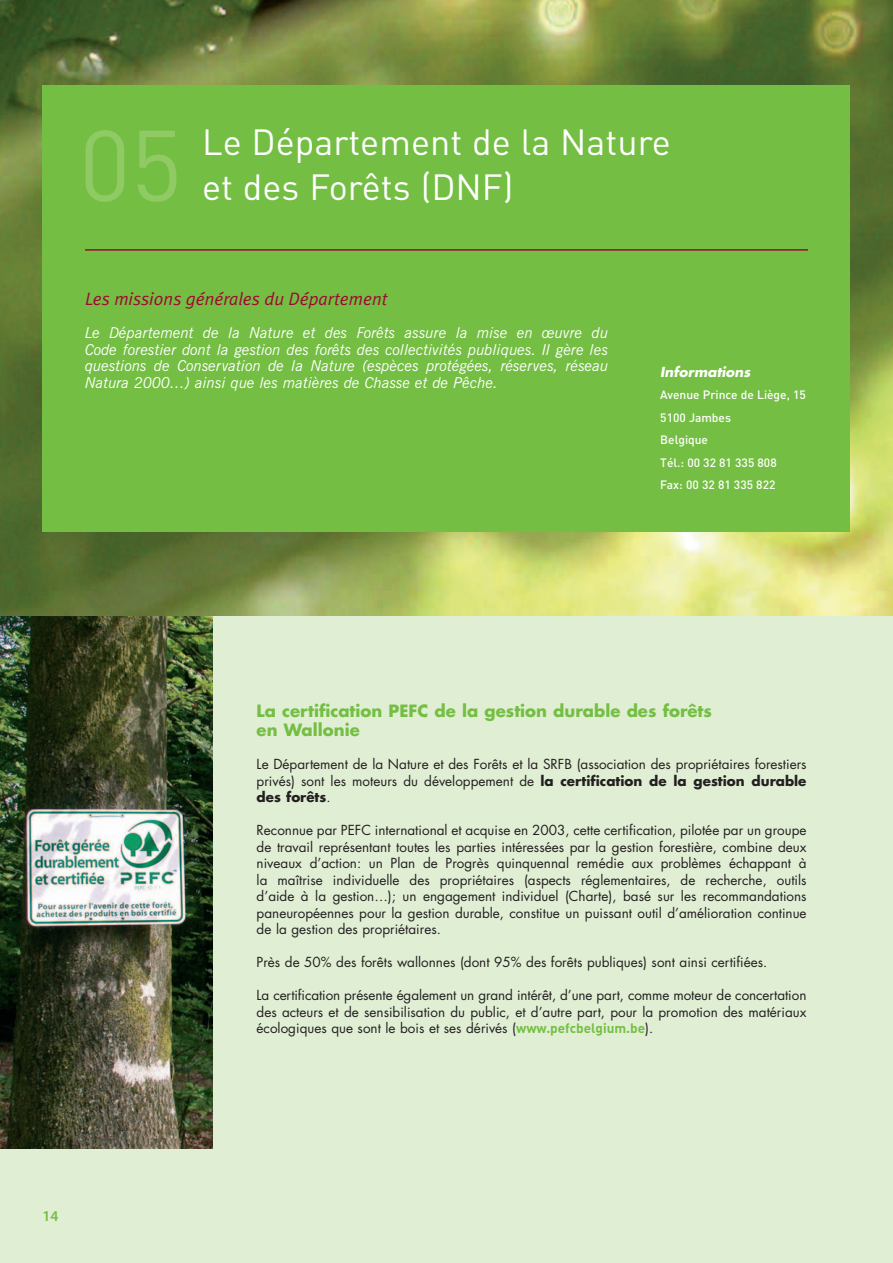
<style>
.page{position:relative;width:893px;height:1263px;background:#fff}
.page>*{position:absolute;margin:0;border:0;box-sizing:border-box;transform-origin:0 0}
.t1{font:99px "DIN";color:#8fca64}
.t2{font:36px "DIN";color:#fff}
.t3{font:italic 18px "Meta Plus Normal";color:#9e0832}
.t4{font:700 16.5px/19.5px "Futura";color:#74bf43}
.t5{font:italic 15px/16.5px "News Gothic BT";color:#fff;text-align:justify}
.t6{font:600 15px "Myriad Pro";color:#74bf43}
.t7{font:13.5px/16.5px "Futura";color:#231f20;text-align:justify}
.t8{font:italic 700 13.5px "Futura";color:#fff}
.t9{font:500 12px/22.5px "DIN";color:#fff}
.s1{font-weight:700}
.s2{font-family:"DIN Bold Alternate";color:#74bf43}
</style>
<div class="page">
<img style="left:0;top:0;width:893px;height:617px">
<div style="left:43px;top:85px;width:807px;height:446px;background:#74bf43"></div>
<div style="left:0;top:617px;width:893px;height:646px;background:#e0eed4"></div>
<img style="left:0;top:617px;width:213px;height:531px">
<hr style="left:85px;top:249px;width:723px;height:2px;background:#9e0832">
<h1 class="t1" style="left:79px;top:109px;width:105px">05</h1>
<h2 class="t2" style="left:202px;top:122px;width:470px">Le Département de la Nature</h2>
<h2 class="t2" style="left:202px;top:167px;width:313px">et des Forêts (DNF)</h2>
<h3 class="t3" style="left:85px;top:288px;width:304px">Les missions générales du Département</h3>
<p class="t5" style="left:85px;top:326px;width:525px">Le Département de la Nature et des Forêts assure la mise en œuvre du Code forestier dont la gestion des forêts des collectivités publiques. Il gère les questions de Conservation de la Nature (espèces protégées, réserves, réseau Natura 2000…) ainsi que les matières de Chasse et de Pêche.</p>
<p class="t8" style="left:660px;top:365px;width:92px">Informations</p>
<p class="t9" style="left:660px;top:384px;width:147px">Avenue Prince de Liège, 15<br>5100 Jambes<br>Belgique<br>Tél.: 00 32 81 335 808<br>Fax: 00 32 81 335 822</p>
<p class="t6" style="left:43px;top:1210px;width:18px">14</p>
<p class="t4" style="left:257px;top:702px;width:457px">La certification PEFC de la gestion durable des forêts en Wallonie</p>
<p class="t7" style="left:257px;top:757px;width:551px">Le Département de la Nature et des Forêts et la SRFB (association des propriétaires forestiers privés) sont les moteurs du développement de <span class="s1">la certification de la gestion durable des forêts</span>.</p>
<p class="t7" style="left:257px;top:823px;width:551px">Reconnue par PEFC international et acquise en 2003, cette certification, pilotée par un groupe de travail représentant toutes les parties intéressées par la gestion forestière, combine deux niveaux d’action: un Plan de Progrès quinquennal remédie aux problèmes échappant à la maîtrise individuelle des propriétaires (aspects réglementaires, de recherche, outils d’aide à la gestion…); un engagement individuel (Charte), basé sur les recommandations paneuropéennes pour la gestion durable, constitue un puissant outil d’amélioration continue de la gestion des propriétaires.</p>
<p class="t7" style="left:257px;top:955px;width:512px">Près de 50% des forêts wallonnes (dont 95% des forêts publiques) sont ainsi certifiées.</p>
<p class="t7" style="left:257px;top:988px;width:551px">La certification présente également un grand intérêt, d’une part, comme moteur de concertation des acteurs et de sensibilisation du public, et d’autre part, pour la promotion des matériaux écologiques que sont le bois et ses dérivés (<span class="s2">www.pefcbelgium.be</span>).</p>
</div>
